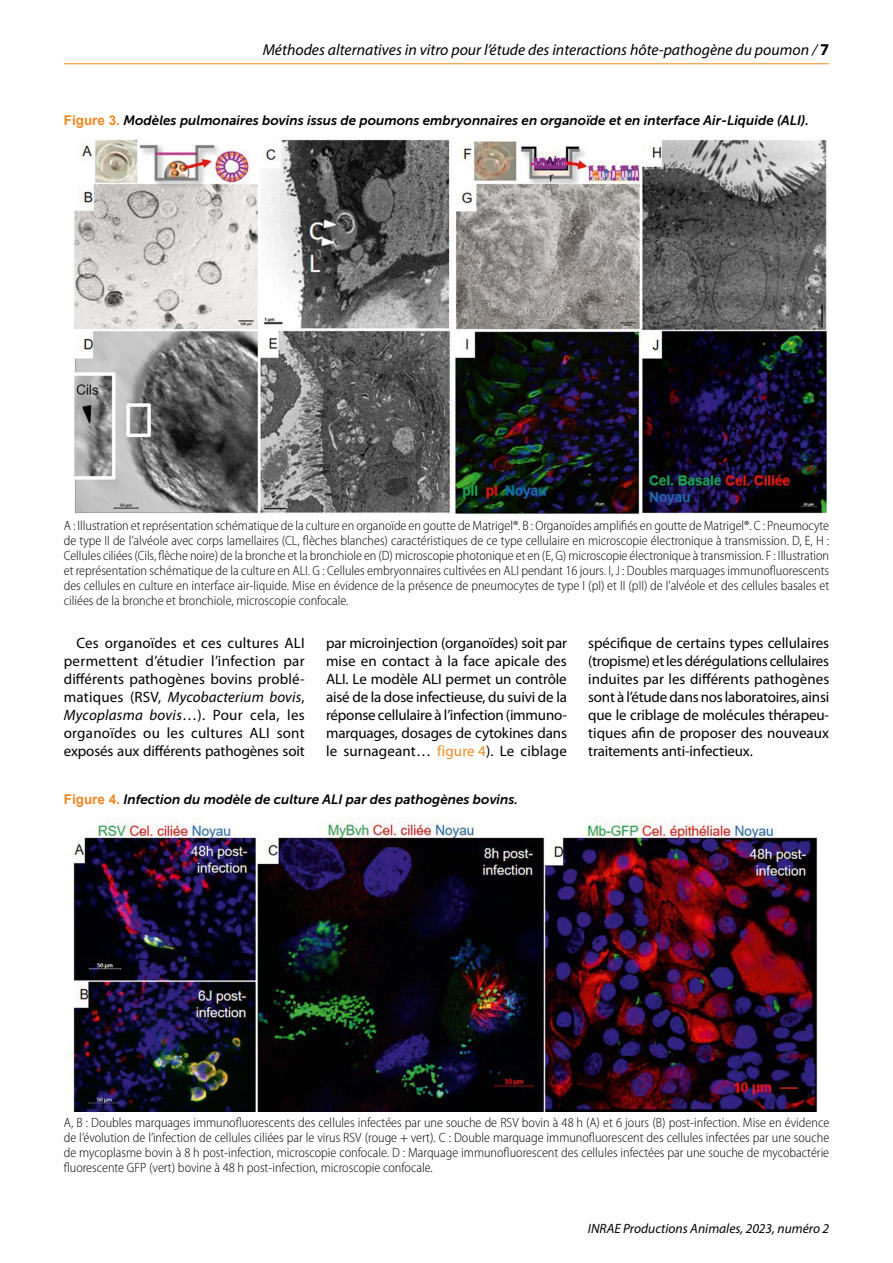
<style>
.page{position:relative;width:893px;height:1263px;background:#fff}
.page>*{position:absolute;margin:0;border:0;box-sizing:border-box;transform-origin:0 0}
.t1{font:italic 15.75px "Myriad Pro";color:#000}
.t2{font:15px/18px "Myriad Pro";letter-spacing:-.01em;color:#000;text-align:justify}
.t3{font:300 semi-condensed 13.5px/15px "Myriad Pro";color:#000;text-align:justify}
.t4{font:italic 13.5px "Museo Sans 700";color:#000}
.t5{font:italic 13.5px "Myriad Pro";color:#000}
.s1{font-weight:700;font-style:normal;font-size:16.5px}
.s2{font-family:"Arial";font-weight:700;font-style:normal;color:#f18922}
.s3{font-style:italic}
.s4{color:#f18922}
</style>
<div class="page">
<hr style="left:64px;top:63px;width:765px;height:1px;background:#f18922">
<img style="left:74px;top:138px;width:753px;height:377px">
<img style="left:66px;top:818px;width:757px;height:293px">
<p class="t1" style="left:263px;top:40px;width:568px">Méthodes alternatives in vitro pour l’étude des interactions hôte‑pathogène du poumon / <span class="s1">7</span></p>
<p class="t4" style="left:64px;top:113px;width:747px"><span class="s2">Figure 3.</span> Modèles pulmonaires bovins issus de poumons embryonnaires en organoïde et en interface Air-Liquide (ALI).</p>
<p class="t3" style="left:64px;top:518px;width:767px">A : Illustration et représentation schématique de la culture en organoïde en goutte de Matrigel®. B : Organoïdes amplifiés en goutte de Matrigel®. C : Pneumocyte de type II de l’alvéole avec corps lamellaires (CL, flèches blanches) caractéristiques de ce type cellulaire en microscopie électronique à transmission. D, E, H :<br>Cellules ciliées (Cils, flèche noire) de la bronche et la bronchiole en (D) microscopie photonique et en (E, G) microscopie électronique à transmission. F : Illustration et représentation schématique de la culture en ALI. G : Cellules embryonnaires cultivées en ALI pendant 16 jours. I, J : Doubles marquages immunofluorescents des cellules en culture en interface air-liquide. Mise en évidence de la présence de pneumocytes de type I (pI) et II (pII) de l’alvéole et des cellules basales et ciliées de la bronche et bronchiole, microscopie confocale.</p>
<p class="t2" style="left:64px;top:634px;width:242px;text-indent:13px">Ces organoïdes et ces cultures ALI permettent d’étudier l’infection par différents pathogènes bovins problé&shy;matiques (RSV, <span class="s3">Mycobacterium bovis</span>, <span class="s3">Mycoplasma bovis</span>…). Pour cela, les organoïdes ou les cultures ALI sont exposés aux différents pathogènes soit</p>
<p class="t2" style="left:326px;top:634px;width:242px">par microinjection (organoïdes) soit par mise en contact à la face apicale des ALI. Le modèle ALI permet un contrôle aisé de la dose infectieuse, du suivi de la réponse cellulaire à l’infection (immuno&shy;marquages, dosages de cytokines dans le surnageant… <span class="s4">figure 4</span>). Le ciblage</p>
<p class="t2" style="left:588px;top:634px;width:243px">spécifique de certains types cellulaires (tropisme) et les dérégulations cellulaires induites par les différents pathogènes sont à l’étude dans nos laboratoires, ainsi que le criblage de molécules thérapeu&shy;tiques afin de proposer des nouveaux traitements anti-infectieux.</p>
<p class="t4" style="left:64px;top:792px;width:456px"><span class="s2">Figure 4.</span> Infection du modèle de culture ALI par des pathogènes bovins.</p>
<p class="t3" style="left:64px;top:1114px;width:767px">A, B : Doubles marquages immunofluorescents des cellules infectées par une souche de RSV bovin à 48 h (A) et 6 jours (B) post-infection. Mise en évidence de l’évolution de l’infection de cellules ciliées par le virus RSV (rouge + vert). C : Double marquage immunofluorescent des cellules infectées par une souche de mycoplasme bovin à 8 h post-infection, microscopie confocale. D : Marquage immunofluorescent des cellules infectées par une souche de mycobactérie fluorescente GFP (vert) bovine à 48 h post-infection, microscopie confocale.</p>
<p class="t5" style="left:588px;top:1220px;width:243px">INRAE Productions Animales, 2023, numéro 2</p>
</div>
